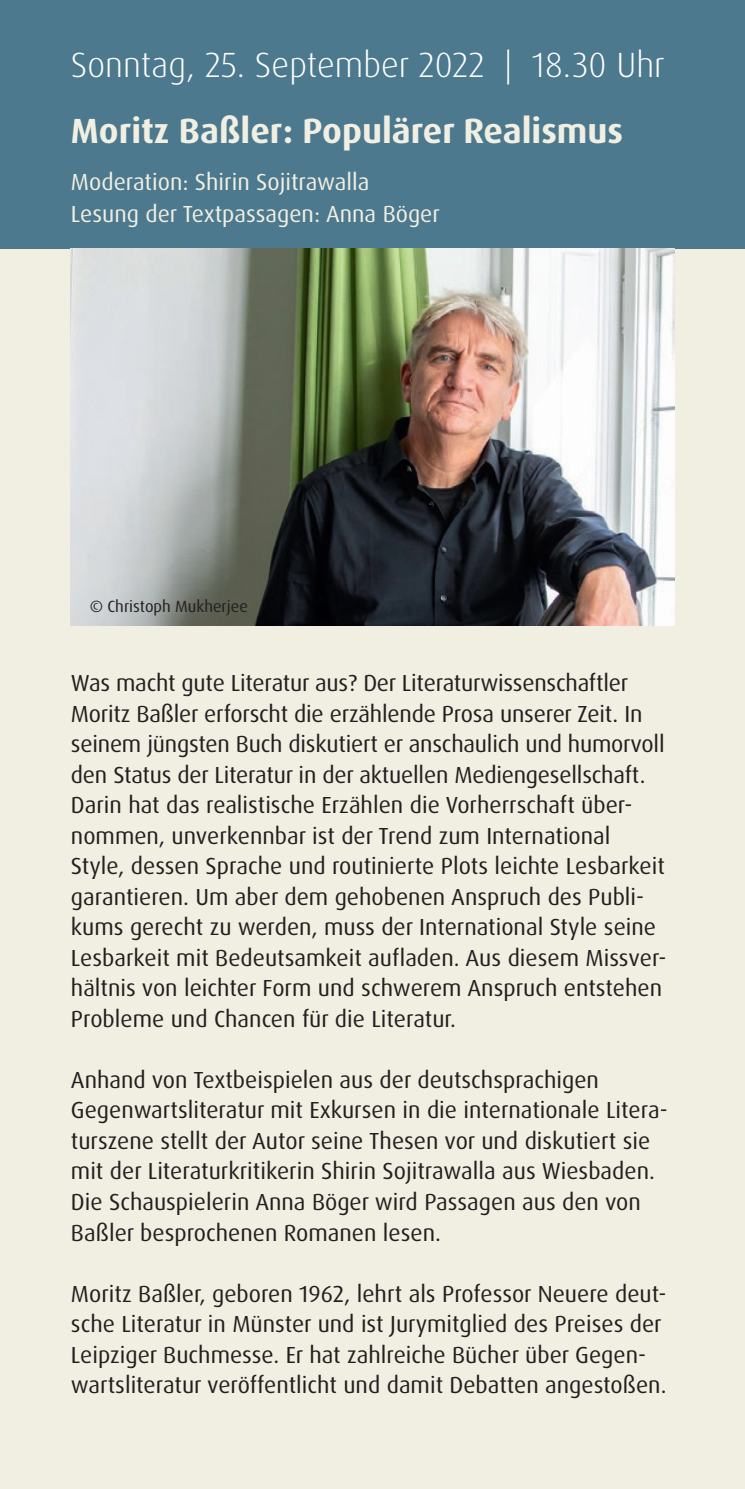
<style>
.page{position:relative;width:745px;height:1489px;background:#fff}
.page>*{position:absolute;margin:0;border:0;box-sizing:border-box;transform-origin:0 0}
.Zeit{font:300 35px "Dax Pro";color:#fff}
.Titel{font:700 35px "Dax Pro";color:#f1efe2}
.Fließtext_20_J__Lith{font:23.25px/30.5px "Dax Pro";color:#231f20}
.Untertitel{font:23.25px "Dax Pro";color:#f1efe2}
.Copyright{font:16.25px "Dax Pro";color:#231f20}
</style>
<div class="page">
<div style="left:0;top:206px;width:744px;height:1282px;background:#f1efe2"></div>
<hr style="left:744px;top:1311px;width:1px;height:177px;background:#b4505f">
<hr style="left:744px;top:0;width:1px;height:248px;background:#0077c0">
<div style="left:0;top:0;width:744px;height:248px;background:#4c798d"></div>
<img style="left:71px;top:248px;width:602px;height:377px">
<p class="Zeit" style="left:71px;top:42px;width:595px">Sonntag, 25. September 2022 | 18.30 Uhr</p>
<p class="Titel" style="left:71px;top:108px;width:553px">Moritz Baßler: Populärer Realismus</p>
<p class="Untertitel" style="left:71px;top:167px;width:300px">Moderation: Shirin Sojitrawalla</p>
<p class="Untertitel" style="left:71px;top:199px;width:370px">Lesung der Textpassagen: Anna Böger</p>
<p class="Copyright" style="left:90px;top:596px;width:160px">© Christoph Mukherjee</p>
<p class="Fließtext_20_J__Lith" style="left:71px;top:668px;width:595px">Was macht gute Literatur aus? Der Literaturwissenschaftler Moritz Baßler erforscht die erzählende Prosa unserer Zeit. In seinem jüngsten Buch diskutiert er anschaulich und humorvoll den Status der Literatur in der aktuellen Mediengesellschaft.</p>
<p class="Fließtext_20_J__Lith" style="left:71px;top:790px;width:596px">Darin hat das realistische Erzählen die Vorherrschaft über&shy;nommen, unverkennbar ist der Trend zum International Style, dessen Sprache und routinierte Plots leichte Lesbarkeit garantieren. Um aber dem gehobenen Anspruch des Publi&shy;kums gerecht zu werden, muss der International Style seine Lesbarkeit mit Bedeutsamkeit aufladen. Aus diesem Missver&shy;hältnis von leichter Form und schwerem Anspruch entstehen Probleme und Chancen für die Literatur.</p>
<p class="Fließtext_20_J__Lith" style="left:71px;top:1064px;width:598px">Anhand von Textbeispielen aus der deutschsprachigen Gegenwartsliteratur mit Exkursen in die internationale Litera&shy;turszene stellt der Autor seine Thesen vor und diskutiert sie mit der Literaturkritikerin Shirin Sojitrawalla aus Wiesbaden.<br>Die Schauspielerin Anna Böger wird Passagen aus den von Baßler besprochenen Romanen lesen.</p>
<p class="Fließtext_20_J__Lith" style="left:71px;top:1278px;width:596px">Moritz Baßler, geboren 1962, lehrt als Professor Neuere deut&shy;sche Literatur in Münster und ist Jurymitglied des Preises der Leipziger Buchmesse. Er hat zahlreiche Bücher über Gegen&shy;wartsliteratur veröffentlicht und damit Debatten angestoßen.</p>
</div>
